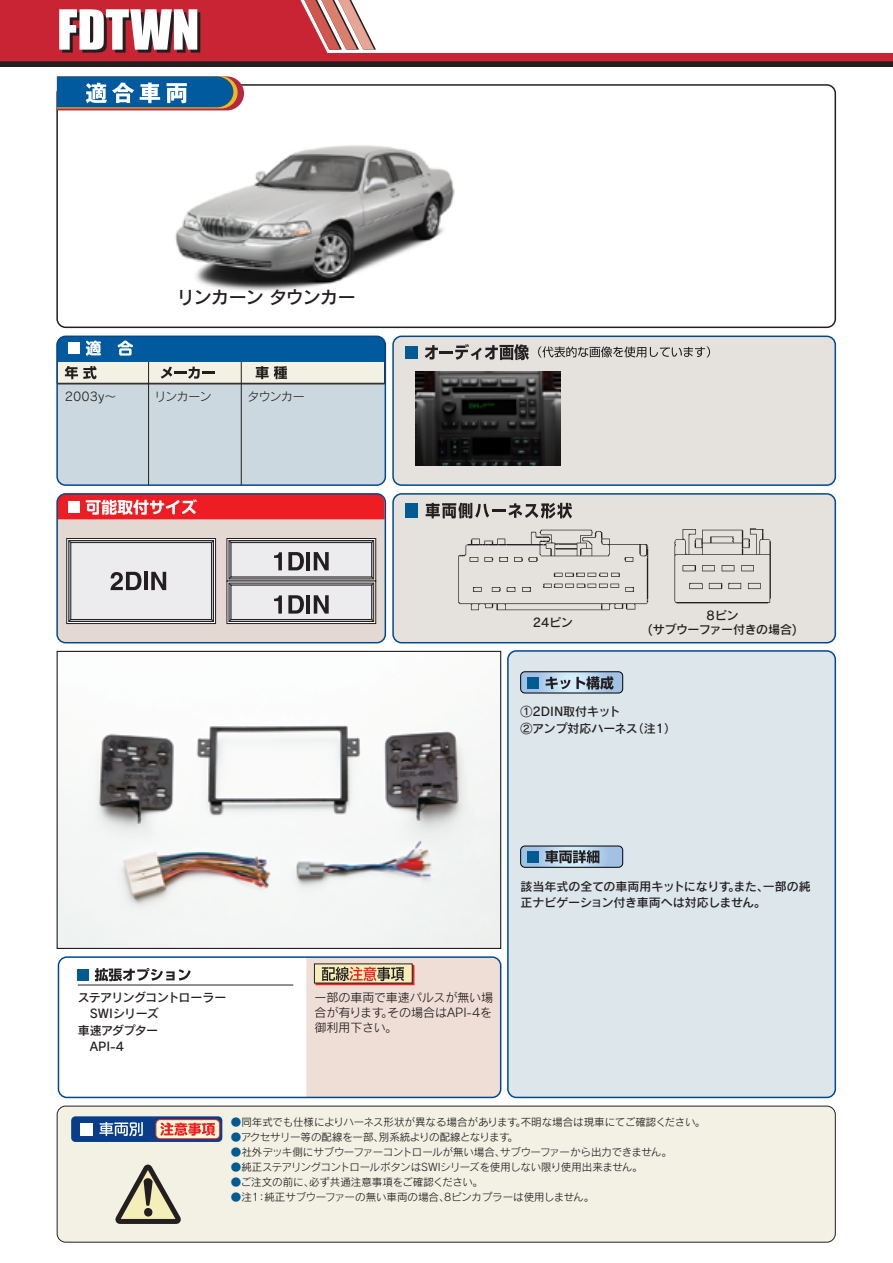
<style>
.page{position:relative;width:893px;height:1263px;background:#fff}
.page>*{position:absolute;margin:0;border:0;box-sizing:border-box;transform-origin:0 0}
.t1{font:51px "Impact";color:#fff}
.t2{font:18px "Rodin Pro DB";letter-spacing:-.045em;color:#231f20}
.t3{font:12px/16.5px "Rodin Pro DB";color:#231f20}
.t4{font:12px/15px "Rodin Pro M";color:#231f20;text-align:justify}
.t5{font:12px/16.5px "Rodin Pro DB";letter-spacing:-.045em;color:#231f20}
.t6{font:12px/13.5px "Rodin Pro DB";letter-spacing:-.02em;color:#231f20;text-align:center}
.t7{font:10.5px "Rodin Pro M";letter-spacing:-.01em;color:#231f20}
.t8{font:10.5px "Rodin Pro M";letter-spacing:-.04em;color:#231f20}
.t9{font:10.5px "Rodin Pro M";letter-spacing:-.03em;color:#231f20}
.s1{color:#015a92}
</style>
<div class="page">
<svg style="left:0;top:61px;width:893px;height:6px;background:#2b1f21"></svg>
<svg style="left:0;top:0;width:893px;height:61px"></svg>
<div style="left:57px;top:494px;width:328px;height:149px;background:#e4d8d2;border-radius:9px"></div>
<div style="left:57px;top:336px;width:328px;height:149px;background:#cbd8df;border-radius:9px"></div>
<div style="left:57px;top:1106px;width:778px;height:136px;background:#f3f1e4;border-radius:9px"></div>
<div style="left:57px;top:1106px;width:778px;height:136px;border:1px solid #231f20;border-radius:9px"></div>
<div style="left:393px;top:336px;width:442px;height:149px;background:#e5e1dc;border-radius:9px"></div>
<div style="left:392px;top:336px;width:444px;height:150px;border:2px solid #01498e;border-radius:9px"></div>
<div style="left:393px;top:494px;width:442px;height:149px;background:#e5e1dc;border-radius:9px"></div>
<div style="left:392px;top:493px;width:444px;height:150px;border:2px solid #01498e;border-radius:9px"></div>
<hr style="left:148px;top:336px;width:1px;height:149px;background:#231f20">
<hr style="left:241px;top:336px;width:1px;height:149px;background:#231f20">
<div style="left:56px;top:84px;width:780px;height:244px;border:2px solid #231f20;border-radius:9px"></div>
<div style="left:56px;top:493px;width:330px;height:150px;border:2px solid #01498e;border-radius:9px"></div>
<hr style="left:58px;top:384px;width:327px;height:1px;background:#231f20">
<div style="left:508px;top:651px;width:327px;height:446px;background:#dce6eb;border-radius:9px"></div>
<div style="left:507px;top:650px;width:329px;height:448px;border:2px solid #01498e;border-radius:9px"></div>
<div style="left:56px;top:336px;width:330px;height:150px;border:2px solid #01498e;border-radius:9px"></div>
<div style="left:58px;top:956px;width:443px;height:142px;border:2px solid #01498e;border-radius:9px"></div>
<img style="left:175px;top:145px;width:280px;height:146px">
<img style="left:416px;top:372px;width:144px;height:93px">
<img style="left:458px;top:528px;width:313px;height:83px">
<img style="left:59px;top:725px;width:440px;height:222px">
<div style="left:57px;top:651px;width:444px;height:298px;border:1px solid #231f20"></div>
<svg style="left:57px;top:76px;width:187px;height:34px;background:#4b799f"></svg>
<div style="left:405px;top:346px;width:13px;height:13px;background:#015a92"></div>
<svg style="left:425px;top:344px;width:104px;height:16px"></svg>
<div style="left:405px;top:504px;width:13px;height:14px;background:#015a92"></div>
<svg style="left:426px;top:503px;width:146px;height:15px"></svg>
<svg style="left:115px;top:1164px;width:66px;height:60px"></svg>
<div style="left:144px;top:1208px;width:8px;height:9px;background:#231f20;border-radius:50%"></div>
<div style="left:71px;top:1116px;width:151px;height:26px;background:#083e89;border-radius:4px"></div>
<div style="left:156px;top:1119px;width:64px;height:20px;background:#fffbd6;border-radius:4px"></div>
<div style="left:156px;top:1119px;width:64px;height:20px;border:1px solid #ee1d23;border-radius:4px"></div>
<svg style="left:160px;top:1122px;width:55px;height:14px"></svg>
<div style="left:80px;top:1122px;width:13px;height:13px;background:#fff"></div>
<svg style="left:99px;top:1122px;width:44px;height:14px"></svg>
<div style="left:77px;top:969px;width:12px;height:12px;background:#015a92"></div>
<svg style="left:95px;top:968px;width:96px;height:13px"></svg>
<hr style="left:78px;top:985px;width:215px;height:1px;background:#231f20">
<svg style="left:306px;top:957px;width:195px;height:140px;background:#e7d6cd"></svg>
<svg style="left:57px;top:336px;width:328px;height:48px;background:#6895b2"></svg>
<svg style="left:57px;top:494px;width:328px;height:25px;background:#e8373f"></svg>
<div style="left:520px;top:671px;width:103px;height:22px;border:1px solid #000;border-radius:4px"></div>
<svg style="left:521px;top:672px;width:102px;height:21px;background:#87a1b7"></svg>
<svg style="left:521px;top:846px;width:102px;height:21px;background:#8099b0"></svg>
<svg style="left:538px;top:346px;width:172px;height:11px"></svg>
<svg style="left:67px;top:538px;width:149px;height:86px"></svg>
<svg style="left:69px;top:540px;width:145px;height:82px"></svg>
<div style="left:71px;top:542px;width:141px;height:78px;background:#ececee;border:1px solid #231f20"></div>
<svg style="left:110px;top:572px;width:31px;height:18px"></svg>
<hr style="left:144px;top:572px;width:4px;height:18px;background:#231f20">
<svg style="left:151px;top:572px;width:15px;height:18px"></svg>
<svg style="left:227px;top:538px;width:149px;height:43px"></svg>
<svg style="left:229px;top:540px;width:145px;height:39px"></svg>
<div style="left:231px;top:542px;width:141px;height:35px;background:#ececee;border:1px solid #231f20"></div>
<svg style="left:227px;top:581px;width:149px;height:43px"></svg>
<svg style="left:229px;top:583px;width:145px;height:39px"></svg>
<div style="left:231px;top:585px;width:141px;height:35px;background:#ececee;border:1px solid #231f20"></div>
<svg style="left:229px;top:576px;width:2px;height:9px"></svg>
<svg style="left:371px;top:576px;width:3px;height:9px"></svg>
<svg style="left:274px;top:552px;width:8px;height:18px"></svg>
<svg style="left:288px;top:552px;width:16px;height:18px"></svg>
<hr style="left:306px;top:552px;width:4px;height:18px;background:#231f20">
<svg style="left:314px;top:552px;width:15px;height:18px"></svg>
<svg style="left:274px;top:595px;width:8px;height:19px"></svg>
<svg style="left:288px;top:595px;width:16px;height:19px"></svg>
<hr style="left:306px;top:595px;width:4px;height:19px;background:#231f20">
<svg style="left:314px;top:595px;width:15px;height:19px"></svg>
<h1 class="t1" style="left:57px;top:-10px;width:144px">FDTWN</h1>
<h2 class="t2" style="left:177px;top:285px;width:181px">リンカーン タウンカー</h2>
<p class="t4" style="left:65px;top:388px;width:53px">2003y～</p>
<p class="t4" style="left:154px;top:388px;width:59px">リンカーン</p>
<p class="t4" style="left:248px;top:388px;width:59px">タウンカー</p>
<p class="t6" style="left:533px;top:615px;width:41px">24ピン</p>
<p class="t6" style="left:648px;top:608px;width:151px">8ピン<br>(サブウーファー付きの場合)</p>
<p class="t3" style="left:521px;top:703px;width:157px">①2DIN取付キット<br>②アンプ対応ハーネス（注1）</p>
<p class="t3" style="left:521px;top:877px;width:292px">該当年式の全ての車両用キットになりす。また、一部の純正ナビゲーション付き車両へは対応しません。</p>
<p class="t5" style="left:78px;top:989px;width:150px">ステアリングコントローラー　SWIシリーズ<br>車速アダプター<br>　API-4</p>
<p class="t4" style="left:314px;top:989px;width:180px">一部の車両で車速パルスが無い場合が有ります。その場合はAPI-4を御利用下さい。</p>
<p class="t7" style="left:231px;top:1115px;width:476px"><span class="s1">●</span>同年式でも仕様によりハーネス形状が異なる場合があります。不明な場合は現車にてご確認ください。</p>
<p class="t8" style="left:231px;top:1130px;width:289px"><span class="s1">●</span>アクセサリー等の配線を一部、別系統よりの配線となります。</p>
<p class="t9" style="left:231px;top:1145px;width:443px"><span class="s1">●</span>社外デッキ側にサブウーファーコントロールが無い場合、サブウーファーから出力できません。</p>
<p class="t8" style="left:231px;top:1160px;width:413px"><span class="s1">●</span>純正ステアリングコントロールボタンはSWIシリーズを使用しない限り使用出来ません。</p>
<p class="t7" style="left:231px;top:1175px;width:253px"><span class="s1">●</span>ご注文の前に、必ず共通注意事項をご確認ください。</p>
<p class="t7" style="left:231px;top:1190px;width:365px"><span class="s1">●</span>注1：純正サブウーファーの無い車両の場合、8ピンカプラーは使用しません。</p>
</div>
